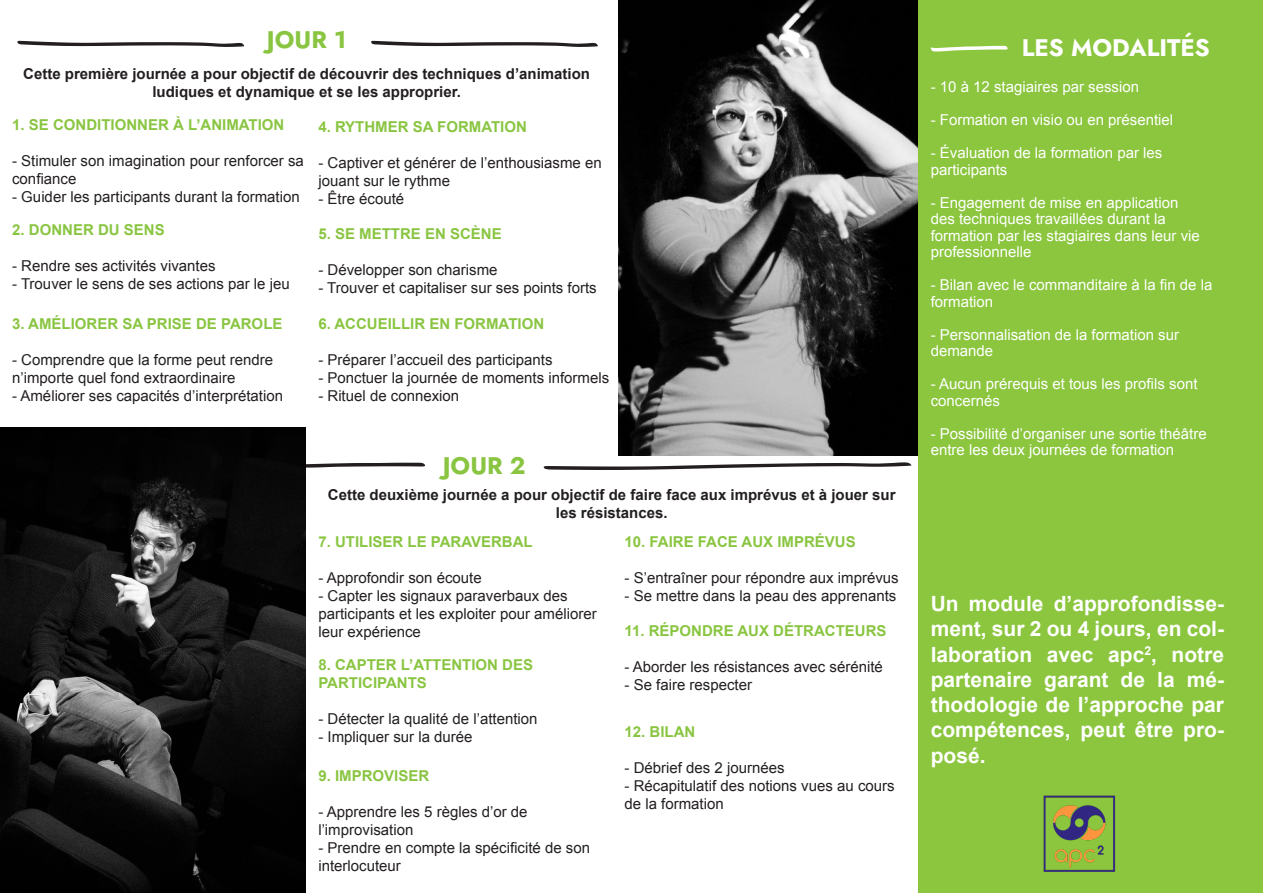
<style>
.page{position:relative;width:1263px;height:893px;background:#fff}
.page>*{position:absolute;margin:0;border:0;box-sizing:border-box;transform-origin:0 0}
.t1{font:700 24px "Jost";color:#fff}
.t2{font:700 24px "Jost";color:#89c541}
.t3{font:700 21px/25.2px "Arial";color:#fff;text-align:justify}
.t4{font:15px/18px "Arial";color:#231f20}
.t5{font:15px/16.5px "Arial";color:#fff}
.t6{font:700 15px "Arial";color:#89c541}
.t7{font:700 15px/18px "Arial";color:#231f20;text-align:center}
</style>
<div class="page">
<div style="left:918px;top:0;width:344px;height:893px;background:#8bc63e"></div>
<svg style="left:17px;top:41px;width:227px;height:6px"></svg>
<svg style="left:371px;top:41px;width:227px;height:6px"></svg>
<svg style="left:543px;top:462px;width:368px;height:8px"></svg>
<svg style="left:306px;top:463px;width:119px;height:5px"></svg>
<svg style="left:931px;top:46px;width:77px;height:6px"></svg>
<img style="left:0;top:428px;width:306px;height:465px">
<img style="left:1043px;top:795px;width:73px;height:77px">
<img style="left:618px;top:0;width:300px;height:455px">
<p class="t2" style="left:267px;top:23px;width:81px">JOUR 1</p>
<p class="t7" style="left:23px;top:66px;width:568px">Cette première journée a pour objectif de découvrir des techniques d’animation ludiques et dynamique et se les approprier.</p>
<p class="t6" style="left:12px;top:115px;width:274px">1. SE CONDITIONNER À L’ANIMATION</p>
<p class="t4" style="left:12px;top:152px;width:293px">- Stimuler son imagination pour renforcer sa confiance</p>
<p class="t4" style="left:12px;top:188px;width:289px">- Guider les participants durant la formation</p>
<p class="t6" style="left:12px;top:220px;width:154px">2. DONNER DU SENS</p>
<p class="t4" style="left:12px;top:257px;width:205px">- Rendre ses activités vivantes</p>
<p class="t4" style="left:12px;top:275px;width:279px">- Trouver le sens de ses actions par le jeu</p>
<p class="t6" style="left:12px;top:314px;width:272px">3. AMÉLIORER SA PRISE DE PAROLE</p>
<p class="t4" style="left:12px;top:351px;width:262px">- Comprendre que la forme peut rendre n’importe quel fond extraordinaire</p>
<p class="t4" style="left:12px;top:387px;width:272px">- Améliorer ses capacités d’interprétation</p>
<p class="t6" style="left:318px;top:117px;width:210px">4. RYTHMER SA FORMATION</p>
<p class="t4" style="left:318px;top:154px;width:285px">- Captiver et générer de l’enthousiasme en jouant sur le rythme</p>
<p class="t4" style="left:318px;top:190px;width:87px">- Être écouté</p>
<p class="t6" style="left:318px;top:224px;width:185px">5. SE METTRE EN SCÈNE</p>
<p class="t4" style="left:318px;top:261px;width:181px">- Développer son charisme</p>
<p class="t4" style="left:318px;top:279px;width:280px">- Trouver et capitaliser sur ses points forts</p>
<p class="t6" style="left:318px;top:314px;width:227px">6. ACCUEILLIR EN FORMATION</p>
<p class="t4" style="left:318px;top:351px;width:236px">- Préparer l’accueil des participants</p>
<p class="t4" style="left:318px;top:369px;width:292px">- Ponctuer la journée de moments informels</p>
<p class="t4" style="left:318px;top:387px;width:142px">- Rituel de connexion</p>
<p class="t2" style="left:443px;top:449px;width:84px">JOUR 2</p>
<p class="t7" style="left:328px;top:487px;width:569px">Cette deuxième journée a pour objectif de faire face aux imprévus et à jouer sur les résistances.</p>
<p class="t6" style="left:318px;top:532px;width:216px">7. UTILISER LE PARAVERBAL</p>
<p class="t4" style="left:318px;top:569px;width:165px">- Approfondir son écoute</p>
<p class="t4" style="left:318px;top:587px;width:251px">- Capter les signaux paraverbaux des</p>
<p class="t4" style="left:318px;top:605px;width:280px">participants et les exploiter pour améliorer leur expérience</p>
<p class="t6" style="left:318px;top:655px;width:216px">8. CAPTER L’ATTENTION DES</p>
<p class="t6" style="left:318px;top:673px;width:110px">PARTICIPANTS</p>
<p class="t4" style="left:318px;top:710px;width:221px">- Détecter la qualité de l’attention</p>
<p class="t4" style="left:318px;top:728px;width:156px">- Impliquer sur la durée</p>
<p class="t6" style="left:318px;top:766px;width:112px">9. IMPROVISER</p>
<p class="t4" style="left:318px;top:803px;width:211px">- Apprendre les 5 règles d’or de</p>
<p class="t4" style="left:318px;top:821px;width:97px">l’improvisation</p>
<p class="t4" style="left:318px;top:839px;width:273px">- Prendre en compte la spécificité de son interlocuteur</p>
<p class="t6" style="left:624px;top:532px;width:233px">10. FAIRE FACE AUX IMPRÉVUS</p>
<p class="t4" style="left:624px;top:569px;width:276px">- S’entraîner pour répondre aux imprévus</p>
<p class="t4" style="left:624px;top:587px;width:273px">- Se mettre dans la peau des apprenants</p>
<p class="t6" style="left:624px;top:621px;width:263px">11. RÉPONDRE AUX DÉTRACTEURS</p>
<p class="t4" style="left:624px;top:658px;width:260px">- Aborder les résistances avec sérénité</p>
<p class="t4" style="left:624px;top:676px;width:129px">- Se faire respecter</p>
<p class="t6" style="left:624px;top:722px;width:72px">12. BILAN</p>
<p class="t4" style="left:624px;top:759px;width:162px">- Débrief des 2 journées</p>
<p class="t4" style="left:624px;top:777px;width:272px">- Récapitulatif des notions vues au cours</p>
<p class="t4" style="left:624px;top:795px;width:101px">de la formation</p>
<p class="t1" style="left:1022px;top:31px;width:190px">LES MODALITÉS</p>
<p class="t5" style="left:931px;top:79px;width:210px">- 10 à 12 stagiaires par session</p>
<p class="t5" style="left:931px;top:112px;width:244px">- Formation en visio ou en présentiel</p>
<p class="t5" style="left:931px;top:145px;width:233px">- Évaluation de la formation par les participants</p>
<p class="t5" style="left:931px;top:194px;width:271px">- Engagement de mise en application des techniques travaillées durant la formation par les stagiaires dans leur vie professionnelle</p>
<p class="t5" style="left:931px;top:277px;width:283px">- Bilan avec le commanditaire à la fin de la formation</p>
<p class="t5" style="left:931px;top:326px;width:250px">- Personnalisation de la formation sur demande</p>
<p class="t5" style="left:931px;top:376px;width:268px">- Aucun prérequis et tous les profils sont concernés</p>
<p class="t5" style="left:931px;top:425px;width:277px">- Possibilité d’organiser une sortie théâtre entre les deux journées de formation</p>
<p class="t3" style="left:931px;top:592px;width:295px">Un module d’approfondisse&shy;ment, sur 2 ou 4 jours, en col&shy;laboration avec apc<sup>2</sup>, notre partenaire garant de la mé&shy;thodologie de l’approche par compétences, peut être pro&shy;posé.</p>
</div>
